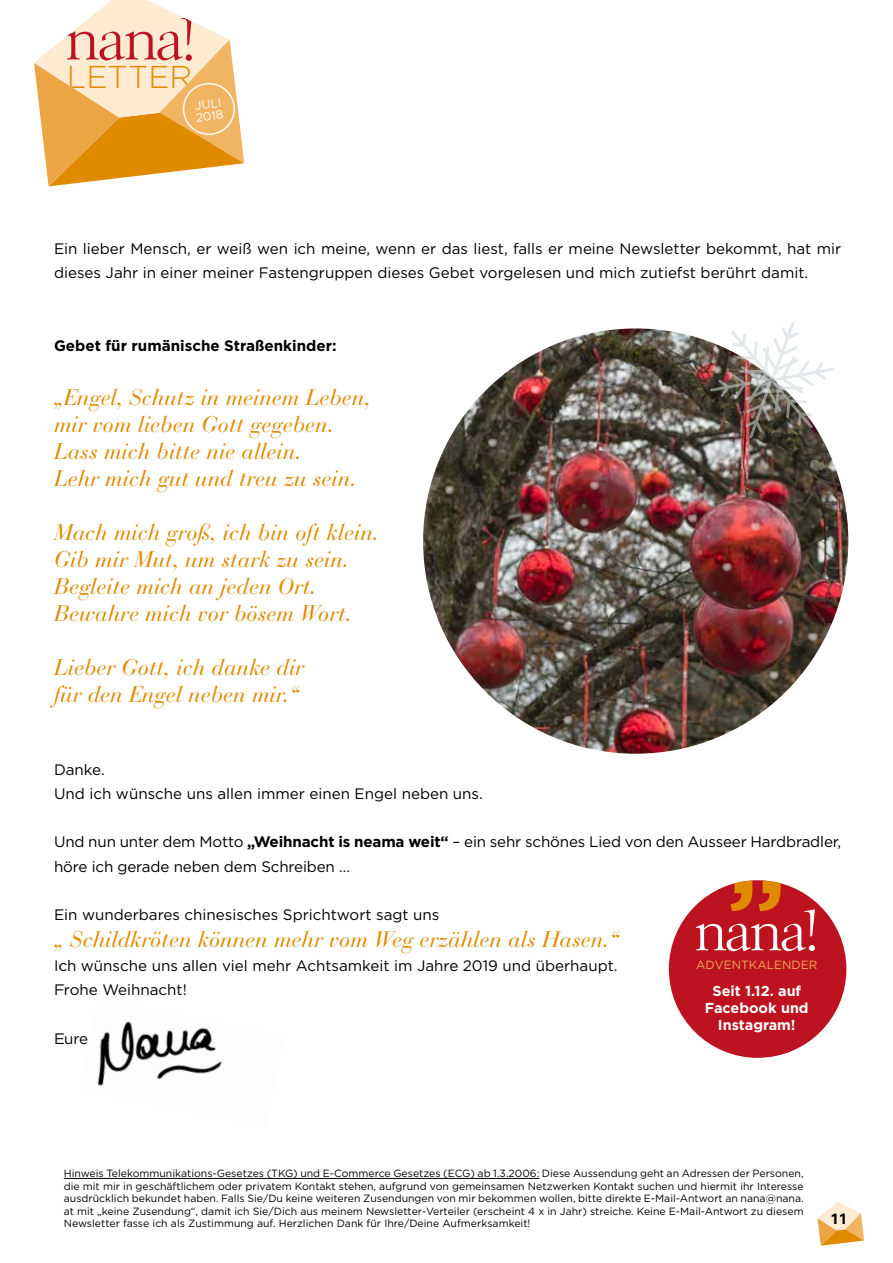
<style>
.page{position:relative;width:893px;height:1263px;background:#fff}
.page>*{position:absolute;margin:0;border:0;box-sizing:border-box;transform-origin:0 0}
.t1{font:300 31.5px "Gotham";color:#e08a00}
.t2{font:italic 22.5px/27px "Bauer Bodoni";color:#e08a00}
.t3{font:15.15px/24.3px "Gotham";color:#000}
.t4{font:700 15.15px "Gotham";color:#000}
.t5{font:700 15px "Univers";color:#000}
.t6{font:700 14.4px/17.2px "Gotham";color:#fff;text-align:center}
.t7{font:12px/12px "Gotham";color:#fff}
.t8{font:11.85px "Gotham";color:#ebac57}
.t9{font:10.5px/12.6px "Gotham";color:#000;text-align:justify}
.s1{font-weight:700}
</style>
<div class="page">
<svg style="left:817px;top:1202px;width:47px;height:44px"></svg>
<svg style="left:34px;top:0;width:210px;height:186px"></svg>
<div style="left:183px;top:83px;width:52px;height:52px;border:1px solid #fff;border-radius:50%"></div>
<hr style="left:64px;top:1178px;width:475px;height:1px;background:#000">
<img style="left:423px;top:328px;width:425px;height:426px;border-radius:213px">
<img style="left:450px;top:328px;width:260px;height:109px">
<img style="left:97px;top:1021px;width:126px;height:65px">
<img style="left:710px;top:322px;width:124px;height:116px">
<div style="left:669px;top:880px;width:177px;height:178px;background:#bd1220;border-radius:50%"></div>
<svg style="left:696px;top:880px;width:119px;height:71px"></svg>
<h1 class="t1" style="left:67px;top:60px;width:127px">LETTER</h1>
<p class="t7" style="left:194px;top:99px;width:29px;rotate:-7deg">JULI<br>2018</p>
<h3 class="t3" style="left:54px;top:236px;width:789px">Ein lieber Mensch, er weiß wen ich meine, wenn er das liest, falls er meine Newsletter bekommt, hat mir dieses Jahr in einer meiner Fastengruppen dieses Gebet vorgelesen und mich zutiefst berührt damit.</h3>
<h3 class="t4" style="left:54px;top:335px;width:284px">Gebet für rumänische Straßenkinder:</h3>
<h2 class="t2" style="left:54px;top:384px;width:318px">„Engel, Schutz in meinem Leben, mir vom lieben Gott gegeben.<br>Lass mich bitte nie allein.<br>Lehr mich gut und treu zu sein.</h2>
<h2 class="t2" style="left:54px;top:519px;width:327px">Mach mich groß, ich bin oft klein.<br>Gib mir Mut, um stark zu sein.<br>Begleite mich an jeden Ort.<br>Bewahre mich vor bösem Wort.</h2>
<h2 class="t2" style="left:54px;top:654px;width:252px">Lieber Gott, ich danke dir für den Engel neben mir.“</h2>
<h3 class="t3" style="left:54px;top:757px;width:430px">Danke.<br>Und ich wünsche uns allen immer einen Engel neben uns.</h3>
<h3 class="t3" style="left:54px;top:829px;width:789px">Und nun unter dem Motto <span class="s1">„Weihnacht is neama weit“</span> – ein sehr schönes Lied von den Ausseer Hardbradler, höre ich gerade neben dem Schreiben …</h3>
<h3 class="t3" style="left:54px;top:902px;width:387px">Ein wunderbares chinesisches Sprichtwort sagt uns</h3>
<h2 class="t2" style="left:54px;top:926px;width:567px">„ Schildkröten können mehr vom Weg erzählen als Hasen.“</h2>
<h3 class="t3" style="left:54px;top:953px;width:565px">Ich wünsche uns allen viel mehr Achtsamkeit im Jahre 2019 und überhaupt.<br>Frohe Weihnacht!</h3>
<h3 class="t3" style="left:54px;top:1026px;width:36px">Eure</h3>
<p class="t8" style="left:696px;top:959px;width:123px">ADVENTKALENDER</p>
<h3 class="t6" style="left:705px;top:982px;width:105px">Seit 1.12. auf<br>Facebook und<br>Instagram!</h3>
<p class="t9" style="left:64px;top:1167px;width:741px">Hinweis Telekommunikations-Gesetzes (TKG) und E-Commerce Gesetzes (ECG) ab 1.3.2006: Diese Aussendung geht an Adressen der Personen, die mit mir in geschäftlichem oder privatem Kontakt stehen, aufgrund von gemeinsamen Netzwerken Kontakt suchen und hiermit ihr Interesse ausdrücklich bekundet haben. Falls Sie/Du keine weiteren Zusendungen von mir bekommen wollen, bitte direkte E-Mail-Antwort an nana@nana. at mit „keine Zusendung“, damit ich Sie/Dich aus meinem Newsletter-Verteiler (erscheint 4 x in Jahr) streiche. Keine E-Mail-Antwort zu diesem Newsletter fasse ich als Zustimmung auf. Herzlichen Dank für Ihre/Deine Aufmerksamkeit!</p>
<h3 class="t5" style="left:830px;top:1209px;width:18px">11</h3>
</div>
